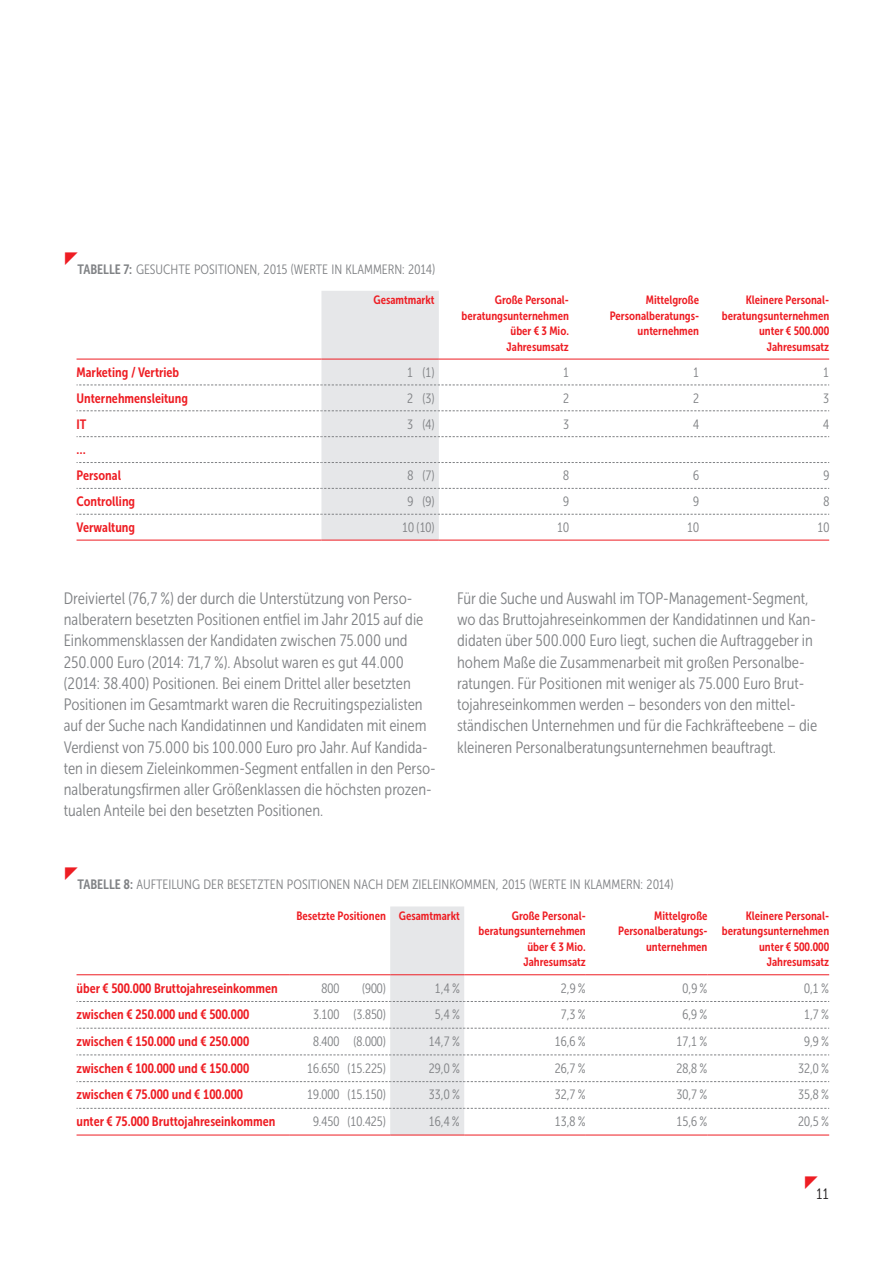
<style>
.page{position:relative;width:893px;height:1263px;background:#fff}
.page>*{position:absolute;margin:0;border:0;box-sizing:border-box;transform-origin:0 0}
.t1{font:21.75px "Lucida Sans Unicode";color:#ee1d23}
.t2{font:16.5px/21.3px "Museo Sans Cond 300";color:#808285}
.t3{font:15px "Museo Sans Cond 300";color:#231f20}
.t4{font:13.5px "Museo Sans Cond 300";color:#808285}
.t5{font:13.5px/25.8px "Museo Sans Cond 700";color:#ee1d23}
.t6{font:12px/15.5px "Museo Sans Cond 700";color:#ee1d23;text-align:right}
.s1{font-family:"Museo Sans Cond 700"}
</style>
<div class="page">
<svg style="left:77px;top:291px;width:752px;height:249px"></svg>
<hr style="left:77px;top:540px;width:244px;height:1px;background:#ee1d23">
<hr style="left:321px;top:540px;width:118px;height:1px;background:#ee1d23">
<hr style="left:439px;top:540px;width:130px;height:1px;background:#ee1d23">
<hr style="left:569px;top:540px;width:130px;height:1px;background:#ee1d23">
<hr style="left:699px;top:540px;width:130px;height:1px;background:#ee1d23">
<svg style="left:77px;top:906px;width:752px;height:229px"></svg>
<hr style="left:77px;top:1135px;width:213px;height:1px;background:#ee1d23">
<hr style="left:290px;top:1135px;width:100px;height:1px;background:#ee1d23">
<hr style="left:390px;top:1135px;width:74px;height:1px;background:#ee1d23">
<hr style="left:464px;top:1135px;width:122px;height:1px;background:#ee1d23">
<hr style="left:586px;top:1135px;width:121px;height:1px;background:#ee1d23">
<hr style="left:707px;top:1135px;width:122px;height:1px;background:#ee1d23">
<p class="t4" style="left:63px;top:262px;width:374px"><sup>◤</sup><span class="s1">Tabelle 7:</span> GESUCHTE POSITIONEN, 2015 (WERTE IN KLAMMERN: 2014)</p>
<p class="t6" style="left:373px;top:292px;width:63px">Gesamtmarkt</p>
<p class="t6" style="left:462px;top:292px;width:109px">Große Personal&shy;beratungsunternehmen über € 3 Mio.<br>Jahresumsatz</p>
<p class="t6" style="left:610px;top:292px;width:91px">Mittelgroße<br>Personalberatungs&shy;unternehmen</p>
<p class="t6" style="left:722px;top:292px;width:109px">Kleinere Personal&shy;beratungsunternehmen unter € 500.000<br>Jahresumsatz</p>
<p class="t5" style="left:77px;top:359px;width:104px">Marketing / Vertrieb</p>
<p class="t4" style="left:407px;top:365px;width:29px">1 (1)</p>
<p class="t4" style="left:563px;top:365px;width:7px">1</p>
<p class="t4" style="left:693px;top:365px;width:7px">1</p>
<p class="t4" style="left:823px;top:365px;width:7px">1</p>
<p class="t5" style="left:77px;top:385px;width:113px">Unternehmensleitung</p>
<p class="t4" style="left:407px;top:391px;width:29px">2 (3)</p>
<p class="t4" style="left:563px;top:391px;width:7px">2</p>
<p class="t4" style="left:693px;top:391px;width:7px">2</p>
<p class="t4" style="left:823px;top:391px;width:7px">3</p>
<p class="t5" style="left:77px;top:411px;width:11px">IT</p>
<p class="t4" style="left:407px;top:417px;width:29px">3 (4)</p>
<p class="t4" style="left:563px;top:417px;width:7px">3</p>
<p class="t4" style="left:693px;top:417px;width:7px">4</p>
<p class="t4" style="left:823px;top:417px;width:7px">4</p>
<p class="t5" style="left:77px;top:437px;width:46px">…<br>Personal</p>
<p class="t4" style="left:407px;top:468px;width:29px">8 (7)</p>
<p class="t4" style="left:563px;top:468px;width:7px">8</p>
<p class="t4" style="left:693px;top:468px;width:7px">6</p>
<p class="t4" style="left:823px;top:468px;width:7px">9</p>
<p class="t5" style="left:77px;top:489px;width:60px">Controlling</p>
<p class="t4" style="left:407px;top:494px;width:29px">9 (9)</p>
<p class="t4" style="left:563px;top:494px;width:7px">9</p>
<p class="t4" style="left:693px;top:494px;width:7px">9</p>
<p class="t4" style="left:823px;top:494px;width:7px">8</p>
<p class="t5" style="left:77px;top:514px;width:60px">Verwaltung</p>
<p class="t4" style="left:402px;top:520px;width:34px">10 (10)</p>
<p class="t4" style="left:557px;top:520px;width:13px">10</p>
<p class="t4" style="left:687px;top:520px;width:13px">10</p>
<p class="t4" style="left:817px;top:520px;width:13px">10</p>
<p class="t2" style="left:64px;top:588px;width:374px">Dreiviertel (76,7 %) der durch die Unterstützung von Perso&shy;nalberatern besetzten Positionen entfiel im Jahr 2015 auf die Einkommensklassen der Kandidaten zwischen 75.000 und 250.000 Euro (2014: 71,7 %). Absolut waren es gut 44.000 (2014: 38.400) Positionen. Bei einem Drittel aller besetzten Positionen im Gesamtmarkt waren die Recruitingspezialisten auf der Suche nach Kandidatinnen und Kandidaten mit einem Verdienst von 75.000 bis 100.000 Euro pro Jahr. Auf Kandida&shy;ten in diesem Zieleinkommen-Segment entfallen in den Perso&shy;nalberatungsfirmen aller Größenklassen die höchsten prozen&shy;tualen Anteile bei den besetzten Positionen.</p>
<p class="t2" style="left:457px;top:588px;width:362px">Für die Suche und Auswahl im TOP-Management-Segment, wo das Bruttojahreseinkommen der Kandidatinnen und Kan&shy;didaten über 500.000 Euro liegt, suchen die Auftraggeber in hohem Maße die Zusammenarbeit mit großen Personalbe&shy;ratungen. Für Positionen mit weniger als 75.000 Euro Brut&shy;tojahreseinkommen werden – besonders von den mittel&shy;ständischen Unternehmen und für die Fachkräfteebene – die kleineren Personalberatungsunternehmen beauftragt.</p>
<p class="t4" style="left:63px;top:877px;width:612px"><sup>◤</sup><span class="s1">Tabelle 8:</span> AUFTEILUNG DER BESETZTEN POSITIONEN NACH DEM ZIELEINKOMMEN, 2015 (WERTE IN KLAMMERN: 2014)</p>
<p class="t6" style="left:296px;top:908px;width:165px">Besetzte Positionen Gesamtmarkt</p>
<p class="t6" style="left:478px;top:908px;width:109px">Große Personal&shy;beratungsunternehmen über € 3 Mio.<br>Jahresumsatz</p>
<p class="t6" style="left:618px;top:908px;width:91px">Mittelgroße<br>Personalberatungs&shy;unternehmen</p>
<p class="t6" style="left:722px;top:908px;width:109px">Kleinere Personal&shy;beratungsunternehmen unter € 500.000<br>Jahresumsatz</p>
<p class="t5" style="left:77px;top:975px;width:203px">über € 500.000 Bruttojahreseinkommen</p>
<p class="t4" style="left:322px;top:981px;width:19px">800</p>
<p class="t4" style="left:362px;top:981px;width:25px">(900)</p>
<p class="t4" style="left:435px;top:981px;width:27px">1,4 %</p>
<p class="t4" style="left:561px;top:981px;width:27px">2,9 %</p>
<p class="t4" style="left:682px;top:981px;width:27px">0,9 %</p>
<p class="t4" style="left:804px;top:981px;width:27px">0,1 %</p>
<p class="t5" style="left:77px;top:1002px;width:174px">zwischen € 250.000 und € 500.000</p>
<p class="t4" style="left:313px;top:1007px;width:74px">3.100 (3.850)</p>
<p class="t4" style="left:435px;top:1007px;width:27px">5,4 %</p>
<p class="t4" style="left:561px;top:1007px;width:27px">7,3 %</p>
<p class="t4" style="left:682px;top:1007px;width:27px">6,9 %</p>
<p class="t4" style="left:804px;top:1007px;width:27px">1,7 %</p>
<p class="t5" style="left:77px;top:1028px;width:174px">zwischen € 150.000 und € 250.000</p>
<p class="t4" style="left:313px;top:1034px;width:74px">8.400 (8.000)</p>
<p class="t4" style="left:429px;top:1034px;width:32px">14,7 %</p>
<p class="t4" style="left:555px;top:1034px;width:32px">16,6 %</p>
<p class="t4" style="left:677px;top:1034px;width:32px">17,1 %</p>
<p class="t4" style="left:804px;top:1034px;width:27px">9,9 %</p>
<p class="t5" style="left:76px;top:1055px;width:174px">zwischen € 100.000 und € 150.000</p>
<p class="t4" style="left:307px;top:1061px;width:80px">16.650 (15.225)</p>
<p class="t4" style="left:429px;top:1061px;width:32px">29,0 %</p>
<p class="t4" style="left:555px;top:1061px;width:32px">26,7 %</p>
<p class="t4" style="left:676px;top:1061px;width:32px">28,8 %</p>
<p class="t4" style="left:798px;top:1061px;width:32px">32,0 %</p>
<p class="t5" style="left:76px;top:1082px;width:168px">zwischen € 75.000 und € 100.000</p>
<p class="t4" style="left:307px;top:1087px;width:80px">19.000 (15.150)</p>
<p class="t4" style="left:429px;top:1087px;width:32px">33,0 %</p>
<p class="t4" style="left:555px;top:1087px;width:32px">32,7 %</p>
<p class="t4" style="left:676px;top:1087px;width:32px">30,7 %</p>
<p class="t4" style="left:798px;top:1087px;width:32px">35,8 %</p>
<p class="t5" style="left:76px;top:1108px;width:201px">unter € 75.000 Bruttojahreseinkommen</p>
<p class="t4" style="left:313px;top:1114px;width:74px">9.450 (10.425)</p>
<p class="t4" style="left:429px;top:1114px;width:32px">16,4 %</p>
<p class="t4" style="left:555px;top:1114px;width:32px">13,8 %</p>
<p class="t4" style="left:676px;top:1114px;width:32px">15,6 %</p>
<p class="t4" style="left:798px;top:1114px;width:32px">20,5 %</p>
<h1 class="t1" style="left:803px;top:1164px;width:19px">◤</h1>
<p class="t3" style="left:816px;top:1186px;width:15px">11</p>
</div>
